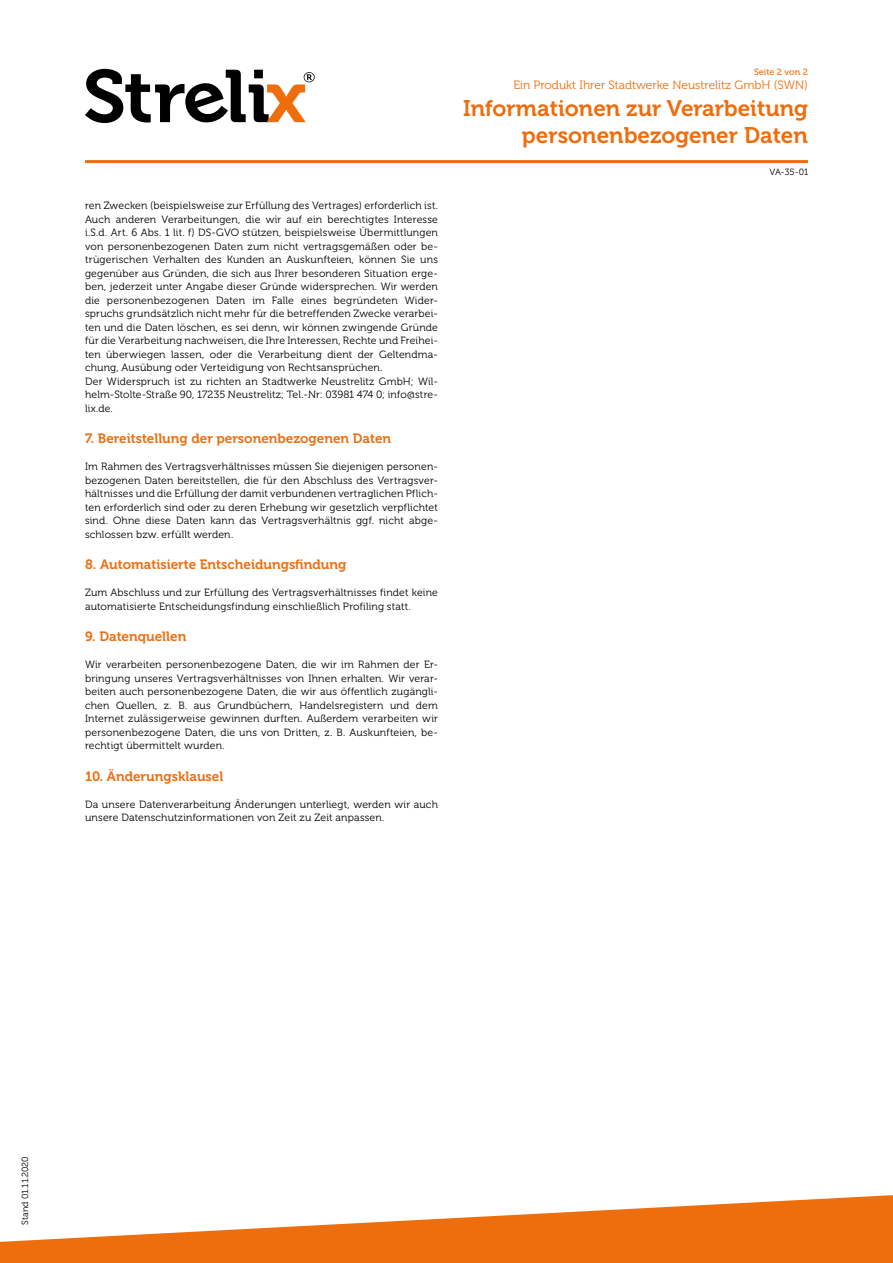
<style>
.page{position:relative;width:893px;height:1263px;background:#fff}
.page>*{position:absolute;margin:0;border:0;box-sizing:border-box;transform-origin:0 0}
.t1{font:22.5px/27px "Museo 700";color:#ee6d0d;text-align:right}
.t2{font:13.5px "Museo 700";color:#ee6d0d}
.t3{font:12px "Museo 300";color:#ee6d0d}
.t4{font:10.5px/13.5px "Museo 300";letter-spacing:.015em;color:#000}
.t5{font:9px "Museo 300";letter-spacing:-.005em;color:#000}
.t6{font:9px "Museo 500";color:#ee6d0d}
</style>
<div class="page">
<svg style="left:85px;top:69px;width:230px;height:54px"></svg>
<hr style="left:85px;top:160px;width:723px;height:3px;background:#ee6d0d">
<svg style="left:0;top:1195px;width:893px;height:68px;fill:#ee6d0d"></svg>
<p class="t4" style="left:85px;top:199px;width:354px">ren Zwecken (beispielsweise zur Erfüllung des Vertrages) erforderlich ist.<br>Auch anderen Verarbeitungen, die wir auf ein berechtigtes Interesse i.S.d. Art. 6 Abs. 1 lit. f) DS-GVO stützen, beispielsweise Übermittlungen von personenbezogenen Daten zum nicht vertragsgemäßen oder be&shy;trügerischen Verhalten des Kunden an Auskunfteien, können Sie uns gegenüber aus Gründen, die sich aus Ihrer besonderen Situation erge&shy;ben, jederzeit unter Angabe dieser Gründe widersprechen. Wir werden die personenbezogenen Daten im Falle eines begründeten Wider&shy;spruchs grundsätzlich nicht mehr für die betreffenden Zwecke verarbei&shy;ten und die Daten löschen, es sei denn, wir können zwingende Gründe für die Verarbeitung nachweisen, die Ihre Interessen, Rechte und Freihei&shy;ten überwiegen lassen, oder die Verarbeitung dient der Geltendma&shy;chung, Ausübung oder Verteidigung von Rechtsansprüchen.<br>Der Widerspruch ist zu richten an Stadtwerke Neustrelitz GmbH; Wil&shy;helm-Stolte-Straße 90, 17235 Neustrelitz; Tel.-Nr: 03981 474 0; info@stre&shy;lix.de.</p>
<p class="t2" style="left:85px;top:431px;width:308px">7. Bereitstellung der personenbezogenen Daten</p>
<p class="t4" style="left:85px;top:460px;width:354px;text-align:justify">Im Rahmen des Vertragsverhältnisses müssen Sie diejenigen personen&shy;bezogenen Daten bereitstellen, die für den Abschluss des Vertragsver&shy;hältnisses und die Erfüllung der damit verbundenen vertraglichen Pflich&shy;ten erforderlich sind oder zu deren Erhebung wir gesetzlich verpflichtet sind. Ohne diese Daten kann das Vertragsverhältnis ggf. nicht abge&shy;schlossen bzw. erfüllt werden.</p>
<p class="t2" style="left:85px;top:557px;width:263px">8. Automatisierte Entscheidungsfindung</p>
<p class="t4" style="left:85px;top:586px;width:354px">Zum Abschluss und zur Erfüllung des Vertragsverhältnisses findet keine automatisierte Entscheidungsfindung einschließlich Profiling statt.</p>
<p class="t2" style="left:85px;top:629px;width:103px">9. Datenquellen</p>
<p class="t4" style="left:85px;top:658px;width:354px;text-align:justify">Wir verarbeiten personenbezogene Daten, die wir im Rahmen der Er&shy;bringung unseres Vertragsverhältnisses von Ihnen erhalten. Wir verar&shy;beiten auch personenbezogene Daten, die wir aus öffentlich zugängli&shy;chen Quellen, z. B. aus Grundbüchern, Handelsregistern und dem Internet zulässigerweise gewinnen durften. Außerdem verarbeiten wir personenbezogene Daten, die uns von Dritten, z. B. Auskunfteien, be&shy;rechtigt übermittelt wurden.</p>
<p class="t2" style="left:85px;top:768px;width:140px">10. Änderungsklausel</p>
<p class="t4" style="left:85px;top:797px;width:354px">Da unsere Datenverarbeitung Änderungen unterliegt, werden wir auch unsere Datenschutzinformationen von Zeit zu Zeit anpassen.</p>
<p class="t6" style="left:754px;top:67px;width:55px">Seite 2 von 2</p>
<p class="t3" style="left:513px;top:79px;width:296px">Ein Produkt Ihrer Stadtwerke Neustrelitz GmbH (SWN)</p>
<h1 class="t1" style="left:463px;top:95px;width:346px">Informationen zur Verarbeitung personenbezogener Daten</h1>
<p class="t5" style="left:769px;top:167px;width:41px">VA-35-01</p>
<p class="t5" style="left:20px;top:1225px;width:70px;rotate:-90deg">Stand 01.11.2020</p>
</div>
